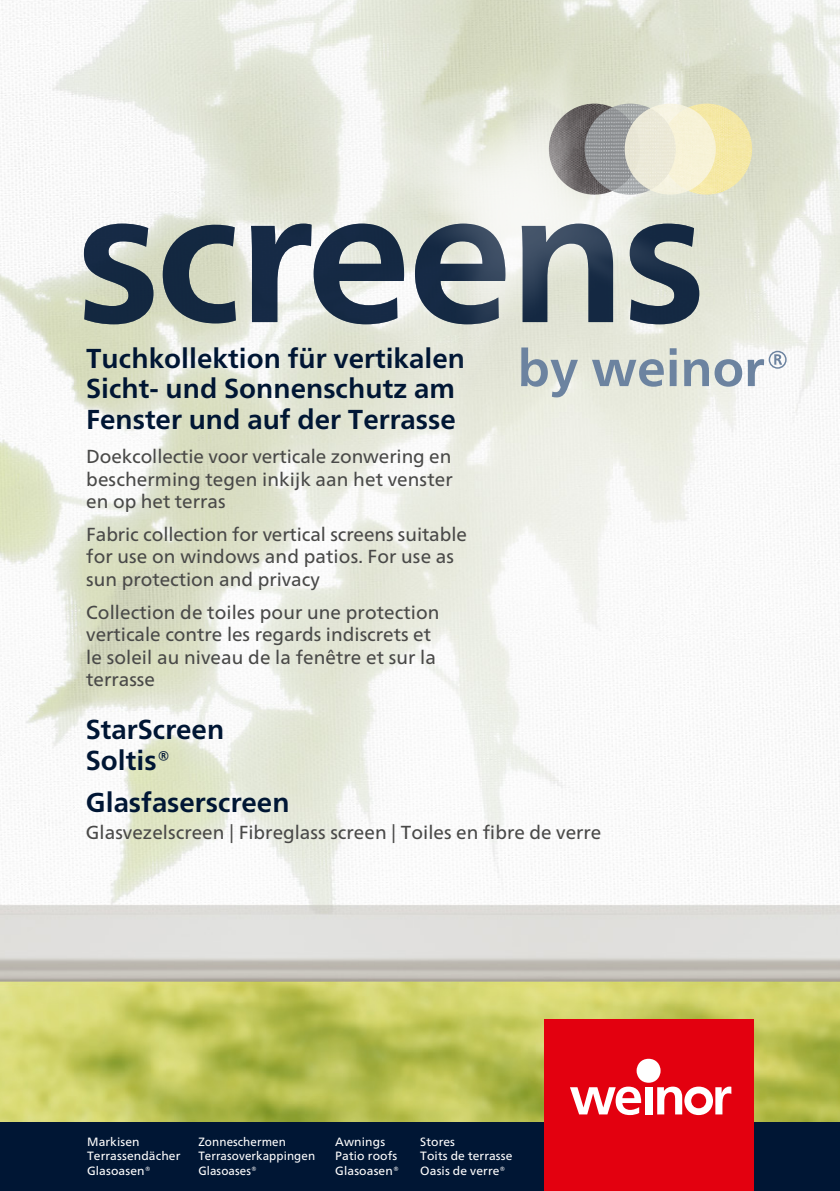
<style>
.page{position:relative;width:840px;height:1191px;background:#fff}
.page>*{position:absolute;margin:0;border:0;box-sizing:border-box;transform-origin:0 0}
.t1{font:700 186.8px "Frutiger Neue LTW1 G";letter-spacing:-.02em;color:#001634}
.t2{font:700 51px "Frutiger Neue LTW1 G";color:#6c83a0}
.t3{font:700 27.4px/30.6px "Frutiger Neue LTW1 G";color:#001634}
.t4{font:18.8px/22.4px "Frutiger Neue LTW1 G";color:#494948}
.t5{font:12px/14.6px "Frutiger Neue LTW1 G";letter-spacing:.01em;color:#fff}
.t6{font:12px/14.6px "Frutiger Neue LTW1 G";letter-spacing:.01em;color:#fff;scale:.96 1}
</style>
<div class="page">
<img style="left:0;top:0;width:839px;height:1122px">
<img style="left:188px;top:0;width:628px;height:477px">
<div style="left:0;top:1122px;width:839px;height:69px;background:#001634"></div>
<div style="left:544px;top:1019px;width:209px;height:172px;background:#e3000f"></div>
<svg style="left:570px;top:1086px;width:70px;height:29px"></svg>
<div style="left:644px;top:1087px;width:7px;height:27px;background:#fff"></div>
<div style="left:636px;top:1058px;width:24px;height:24px;background:#fff;border-radius:50%"></div>
<svg style="left:657px;top:1086px;width:74px;height:29px"></svg>
<h1 class="t1" style="left:77px;top:146px;width:630px">screens</h1>
<h3 class="t3" style="left:86px;top:343px;width:380px">Tuchkollektion für vertikalen<br>Sicht- und Sonnenschutz am<br>Fenster und auf der Terrasse</h3>
<p class="t4" style="left:86px;top:445px;width:367px;text-align:justify">Doekcollectie voor verticale zonwering en bescherming tegen inkijk aan het venster en op het terras</p>
<p class="t4" style="left:86px;top:523px;width:382px">Fabric collection for vertical screens suitable for use on windows and patios. For use as sun protection and privacy</p>
<p class="t4" style="left:86px;top:601px;width:355px">Collection de toiles pour une protection verticale contre les regards indiscrets et le soleil au niveau de la fenêtre et sur la terrasse</p>
<h3 class="t3" style="left:86px;top:714px;width:140px">StarScreen<br>Soltis®</h3>
<h3 class="t3" style="left:86px;top:787px;width:205px">Glasfaserscreen</h3>
<p class="t4" style="left:86px;top:820px;width:516px">Glasvezelscreen | Fibreglass screen | Toiles en fibre de verre</p>
<h2 class="t2" style="left:517px;top:338px;width:274px">by weinor®</h2>
<p class="t5" style="left:87px;top:1134px;width:95px">Markisen<br>Terrassendächer<br>Glasoasen®</p>
<p class="t6" style="left:198px;top:1134px;width:123px">Zonneschermen<br>Terrasoverkappingen<br>Glasoases®</p>
<p class="t5" style="left:420px;top:1134px;width:94px">Stores<br>Toits de terrasse<br>Oasis de verre®</p>
<p class="t5" style="left:335px;top:1134px;width:65px">Awnings<br>Patio roofs<br>Glasoasen®</p>
</div>
